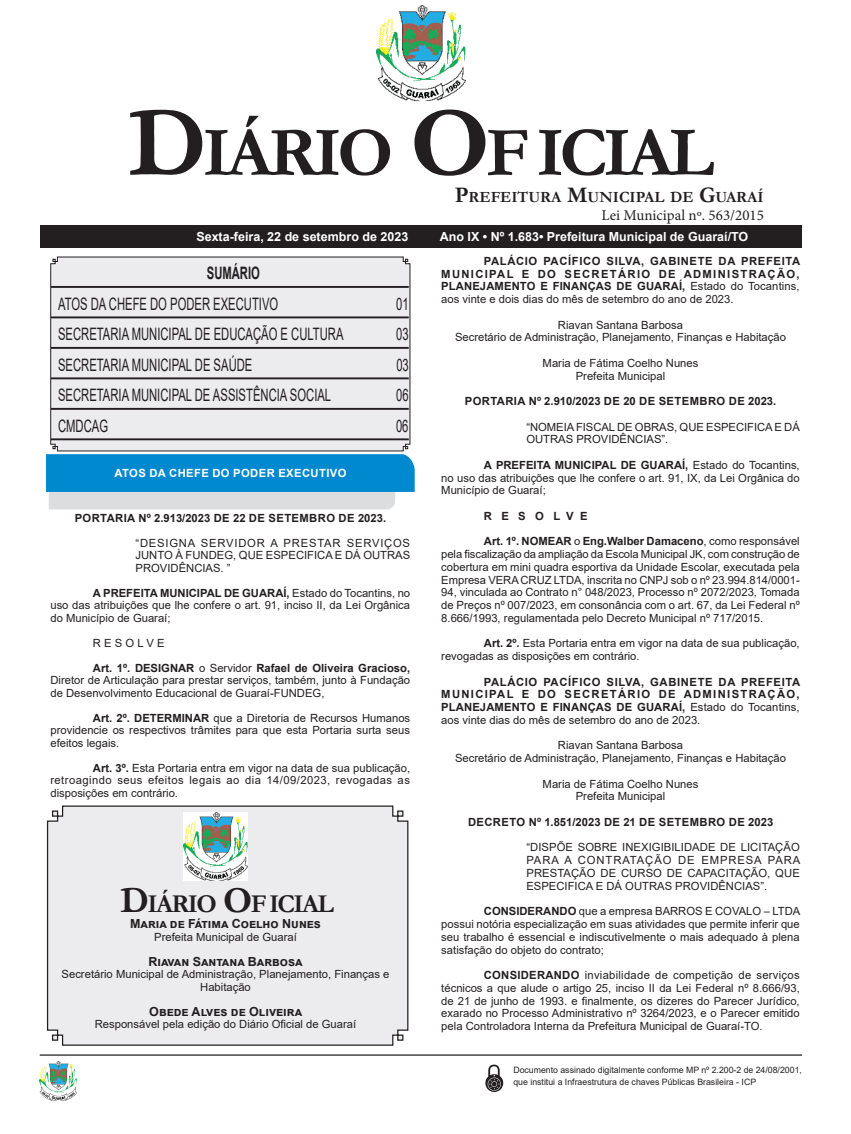
<style>
.page{position:relative;width:851px;height:1134px;background:#fff}
.page>*{position:absolute;margin:0;border:0;box-sizing:border-box;transform-origin:0 0}
.CORPO_DE_TEXTO{font:700 70.88px "Garamond";letter-spacing:-.06em;color:#231f20}
.CORPO_DE_TEXTO-2{font:700 25.88px "Garamond";letter-spacing:-.06em;color:#231f20}
.Nome_Secretário{font:17.12px "Arial";color:#231f20;scale:.66 1}
.Nome_Secretário-2{font:700 17.12px "Arial";color:#231f20;scale:.66 1}
.CORPO_DE_TEXTO-3{font:700 15.62px "Garamond";color:#231f20}
.t1{font:15px "Minion Pro";color:#231f20}
.t2{font:700 12.5px "Arial";color:#fff}
.Assinatura{font:700 12.5px "Arial";color:#231f20}
.CORPO_DE_TEXTO-4{font:11.25px/12.8px "Arial";color:#231f20;text-align:justify}
.Assinatura-2{font:11.25px/12.5px "Arial";color:#231f20;text-align:center}
.CORPO_DE_TEXTO-5{font:700 11.25px/12.8px "Arial";letter-spacing:.01em;color:#231f20;text-align:justify}
.EMENTA{font:11.25px/12.8px "Arial";color:#231f20;text-align:justify}
.TITULOS{font:700 11.25px "Arial";letter-spacing:.035em;color:#231f20}
.Chancela2{font:700 11.25px "Arial";letter-spacing:.035em;color:#fff}
.CORPO_DE_TEXTO-6{font:8.75px/12.5px "Arial";color:#231f20}
.s1{font-size:101.25px}
.s2{font-size:22.38px}
.s3{font-weight:700}
.s4{font-size:36.88px}
.s5{font-weight:400}
</style>
<div class="page">
<div style="left:40px;top:225px;width:761px;height:22px;background:#231f20"></div>
<hr style="left:40px;top:1054px;width:761px;height:2px;background:#231f20">
<img style="left:376px;top:5px;width:89px;height:95px">
<img style="left:40px;top:1061px;width:37px;height:39px">
<svg style="left:485px;top:1065px;width:18px;height:27px"></svg>
<div style="left:46px;top:805px;width:363px;height:241px;background:#ececee"></div>
<img style="left:183px;top:812px;width:64px;height:68px">
<svg style="left:50px;top:256px;width:360px;height:195px;background:#dddddf"></svg>
<svg style="left:46px;top:454px;width:368px;height:55px;background:#46a4d4"></svg>
<p class="CORPO_DE_TEXTO" style="left:128px;top:105px;width:587px"><span class="s1">D</span>IÁRIO <span class="s1">O</span>F ICIAL</p>
<p class="CORPO_DE_TEXTO-3" style="left:455px;top:186px;width:310px"><span class="s2">P</span>REFEITURA <span class="s2">M</span>UNICIPAL DE <span class="s2">G</span>UARAÍ</p>
<p class="t1" style="left:601px;top:205px;width:164px">Lei Municipal nº. 563/2015</p>
<p class="t2" style="left:196px;top:228px;width:213px">Sexta-feira, 22 de setembro de 2023</p>
<p class="t2" style="left:439px;top:228px;width:310px">Ano IX • Nº 1.683• Prefeitura Municipal de Guaraí/TO</p>
<p class="Nome_Secretário-2" style="left:207px;top:261px;width:82px">SUMÁRIO</p>
<p class="Nome_Secretário" style="left:58px;top:292px;width:335px">ATOS DA CHEFE DO PODER EXECUTIVO</p>
<p class="Nome_Secretário" style="left:396px;top:292px;width:20px">01</p>
<p class="Nome_Secretário" style="left:58px;top:322px;width:434px">SECRETARIA MUNICIPAL DE EDUCAÇÃO E CULTURA</p>
<p class="Nome_Secretário" style="left:396px;top:322px;width:20px">03</p>
<p class="Nome_Secretário" style="left:58px;top:353px;width:296px">SECRETARIA MUNICIPAL DE SAÚDE</p>
<p class="Nome_Secretário" style="left:396px;top:353px;width:20px">03</p>
<p class="Nome_Secretário" style="left:58px;top:383px;width:415px">SECRETARIA MUNICIPAL DE ASSISTÊNCIA SOCIAL</p>
<p class="Nome_Secretário" style="left:396px;top:383px;width:20px">06</p>
<p class="Nome_Secretário" style="left:58px;top:414px;width:77px">CMDCAG</p>
<p class="Nome_Secretário" style="left:396px;top:414px;width:20px">06</p>
<p class="Chancela2" style="left:114px;top:465px;width:233px">ATOS DA CHEFE DO PODER EXECUTIVO</p>
<p class="TITULOS" style="left:75px;top:510px;width:313px">PORTARIA Nº 2.913/2023 DE 22 DE SETEMBRO DE 2023.</p>
<p class="EMENTA" style="left:135px;top:537px;width:276px">“DESIGNA SERVIDOR A PRESTAR SERVIÇOS JUNTO À FUNDEG, QUE ESPECIFICA E DÁ OUTRAS PROVIDÊNCIAS. ”</p>
<p class="CORPO_DE_TEXTO-4" style="left:50px;top:587px;width:361px;text-indent:43px"><span class="s3">A PREFEITA MUNICIPAL DE GUARAÍ,</span> Estado do Tocantins, no uso das atribuições que lhe confere o art. 91, inciso II, da Lei Orgânica do Município de Guaraí;</p>
<p class="CORPO_DE_TEXTO-4" style="left:93px;top:636px;width:73px">R E S O L V E</p>
<p class="CORPO_DE_TEXTO-4" style="left:50px;top:662px;width:361px;text-indent:43px"><span class="s3">Art. 1º. DESIGNAR</span> o Servidor <span class="s3">Rafael de Oliveira Gracioso, </span>Diretor de Articulação para prestar serviços, também, junto à Fundação de Desenvolvimento Educacional de Guaraí-FUNDEG,</p>
<p class="CORPO_DE_TEXTO-4" style="left:50px;top:712px;width:361px;text-indent:43px"><span class="s3">Art. 2º. DETERMINAR</span> que a Diretoria de Recursos Humanos providencie os respectivos trâmites para que esta Portaria surta seus efeitos legais.</p>
<p class="CORPO_DE_TEXTO-4" style="left:50px;top:762px;width:361px;text-indent:43px"><span class="s3">Art. 3º.</span> Esta Portaria entra em vigor na data de sua publicação, retroagindo seus efeitos legais ao dia 14/09/2023, revogadas as disposições em contrário.</p>
<p class="CORPO_DE_TEXTO-2" style="left:120px;top:886px;width:215px"><span class="s4">D</span>IÁRIO <span class="s4">O</span>F ICIAL</p>
<p class="Assinatura" style="left:130px;top:915px;width:192px">Maria de Fátima Coelho Nunes</p>
<p class="Assinatura-2" style="left:154px;top:930px;width:144px">Prefeita Municipal de Guaraí</p>
<p class="Assinatura" style="left:148px;top:952px;width:155px">Riavan Santana Barbosa</p>
<p class="Assinatura-2" style="left:62px;top:968px;width:329px">Secretário Municipal de Administração, Planejamento, Finanças e<br>Habitação</p>
<p class="Assinatura" style="left:149px;top:1002px;width:154px">Obede Alves de Oliveira</p>
<p class="Assinatura-2" style="left:95px;top:1018px;width:263px">Responsável pela edição do Diário Oficial de Guaraí</p>
<p class="CORPO_DE_TEXTO-5" style="left:441px;top:255px;width:360px;text-indent:43px">PALÁCIO PACÍFICO SILVA, GABINETE DA PREFEITA MUNICIPAL E DO SECRETÁRIO DE ADMINISTRAÇÃO, PLANEJAMENTO E FINANÇAS DE GUARAÍ, <span class="s5">Estado do Tocantins, aos vinte e dois dias do mês de setembro do ano de 2023.</span></p>
<p class="Assinatura-2" style="left:558px;top:318px;width:127px">Riavan Santana Barbosa</p>
<p class="Assinatura-2" style="left:455px;top:331px;width:332px">Secretário de Administração, Planejamento, Finanças e Habitação</p>
<p class="Assinatura-2" style="left:542px;top:357px;width:157px">Maria de Fátima Coelho Nunes</p>
<p class="Assinatura-2" style="left:575px;top:369px;width:91px">Prefeita Municipal</p>
<p class="TITULOS" style="left:465px;top:393px;width:313px">PORTARIA Nº 2.910/2023 DE 20 DE SETEMBRO DE 2023.</p>
<p class="EMENTA" style="left:526px;top:420px;width:275px">“NOMEIA FISCAL DE OBRAS, QUE ESPECIFICA E DÁ<br>OUTRAS PROVIDÊNCIAS”.</p>
<p class="CORPO_DE_TEXTO-4" style="left:441px;top:459px;width:360px;text-indent:43px"><span class="s3">A PREFEITA MUNICIPAL DE GUARAÍ,</span> Estado do Tocantins, no uso das atribuições que lhe confere o art. 91, IX, da Lei Orgânica do Município de Guaraí;</p>
<p class="CORPO_DE_TEXTO-5" style="left:484px;top:510px;width:105px">R E S O L V E</p>
<p class="CORPO_DE_TEXTO-4" style="left:441px;top:535px;width:360px;text-indent:43px"><span class="s3">Art. 1º. NOMEAR</span> o <span class="s3">Eng.Walber Damaceno</span>, como responsável pela fiscalização da ampliação da Escola Municipal JK, com construção de cobertura em mini quadra esportiva da Unidade Escolar, executada pela Empresa VERA CRUZ LTDA, inscrita no CNPJ sob o nº 23.994.814/0001- 94, vinculada ao Contrato n° 048/2023, Processo nº 2072/2023, Tomada de Preços nº 007/2023, em consonância com o art. 67, da Lei Federal nº 8.666/1993, regulamentada pelo Decreto Municipal nº 717/2015.</p>
<p class="CORPO_DE_TEXTO-4" style="left:441px;top:637px;width:360px;text-indent:43px"><span class="s3">Art. 2º.</span> Esta Portaria entra em vigor na data de sua publicação, revogadas as disposições em contrário.</p>
<p class="CORPO_DE_TEXTO-5" style="left:441px;top:675px;width:360px;text-indent:43px">PALÁCIO PACÍFICO SILVA, GABINETE DA PREFEITA MUNICIPAL E DO SECRETÁRIO DE ADMINISTRAÇÃO, PLANEJAMENTO E FINANÇAS DE GUARAÍ, <span class="s5">Estado do Tocantins, aos vinte dias do mês de setembro do ano de 2023.</span></p>
<p class="Assinatura-2" style="left:558px;top:739px;width:127px">Riavan Santana Barbosa</p>
<p class="Assinatura-2" style="left:455px;top:752px;width:332px">Secretário de Administração, Planejamento, Finanças e Habitação</p>
<p class="Assinatura-2" style="left:542px;top:777px;width:157px">Maria de Fátima Coelho Nunes</p>
<p class="Assinatura-2" style="left:575px;top:790px;width:91px">Prefeita Municipal</p>
<p class="TITULOS" style="left:468px;top:814px;width:307px">DECRETO Nº 1.851/2023 DE 21 DE SETEMBRO DE 2023</p>
<p class="EMENTA" style="left:526px;top:841px;width:275px">“DISPÕE SOBRE INEXIGIBILIDADE DE LICITAÇÃO PARA A CONTRATAÇÃO DE EMPRESA PARA PRESTAÇÃO DE CURSO DE CAPACITAÇÃO, QUE ESPECIFICA E DÁ OUTRAS PROVIDÊNCIAS”.</p>
<p class="CORPO_DE_TEXTO-4" style="left:441px;top:905px;width:360px;text-indent:43px"><span class="s3">CONSIDERANDO</span> que a empresa BARROS E COVALO – LTDA possui notória especialização em suas atividades que permite inferir que seu trabalho é essencial e indiscutivelmente o mais adequado à plena satisfação do objeto do contrato;</p>
<p class="CORPO_DE_TEXTO-4" style="left:441px;top:969px;width:360px;text-indent:43px"><span class="s3">CONSIDERANDO</span> inviabilidade de competição de serviços técnicos a que alude o artigo 25, inciso II da Lei Federal nº 8.666/93, de 21 de junho de 1993. e finalmente, os dizeres do Parecer Jurídico, exarado no Processo Administrativo nº 3264/2023, e o Parecer emitido pela Controladora Interna da Prefeitura Municipal de Guaraí-TO.</p>
<p class="CORPO_DE_TEXTO-6" style="left:513px;top:1063px;width:290px">Documento assinado digitalmente conforme MP nº 2.200-2 de 24/08/2001, que institui a Infraestrutura de chaves Públicas Brasileira - ICP</p>
</div>
